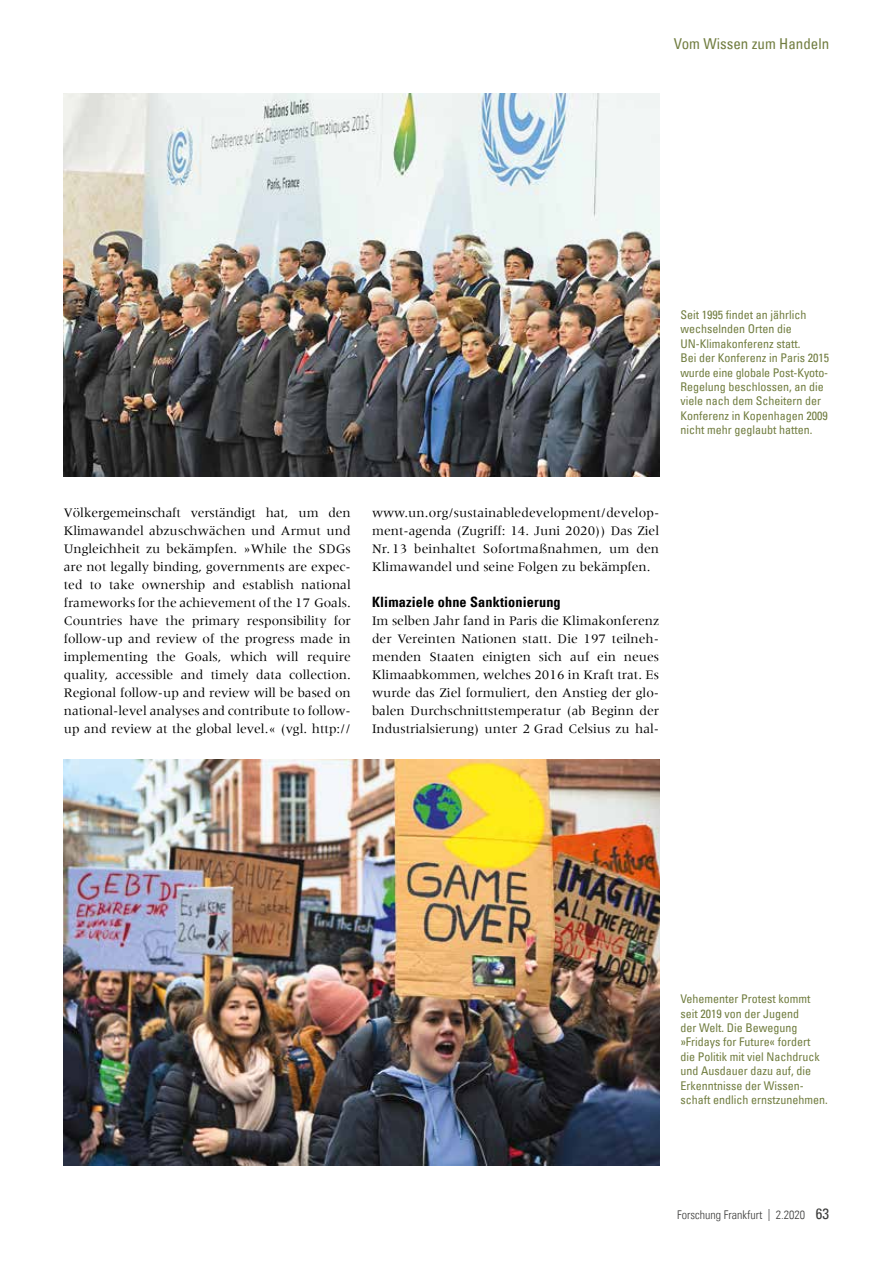
<style>
.page{position:relative;width:893px;height:1263px;background:#fff}
.page>*{position:absolute;margin:0;border:0;box-sizing:border-box;transform-origin:0 0}
.t1{font:condensed 15px "Univers Com 57";color:#717d40}
.t2{font:14.25px "Univers Com 67 Bold Cond";letter-spacing:.01em;color:#000}
.t3{font:13.5px/18px "Meridien";color:#000;text-align:justify}
.t4{font:condensed 12px/14.4px "Univers Com 57";color:#717d40}
.t5{font:12px "Univers Com 47 Light Cond";color:#3c3c3b}
.s1{font-family:"Univers Com 57";font-stretch:condensed;font-size:15px}
</style>
<div class="page">
<img style="left:64px;top:94px;width:595px;height:382px">
<img style="left:64px;top:759px;width:595px;height:406px">
<p class="t1" style="left:674px;top:34px;width:157px">Vom Wissen zum Handeln</p>
<p class="t4" style="left:680px;top:307px;width:150px">Seit 1995 findet an jährlich wechselnden Orten die<br>UN-Klimakonferenz statt.<br>Bei der Konferenz in Paris 2015 wurde eine globale Post-Kyoto-<br>Regelung beschlossen, an die viele nach dem Scheitern der<br>Konferenz in Kopenhagen 2009 nicht mehr geglaubt hatten.</p>
<p class="t3" style="left:64px;top:504px;width:289px;text-align:left">Völkergemeinschaft verständigt hat, um den Klimawandel abzuschwächen und Armut und Ungleichheit zu bekämpfen. »While the SDGs are not legally binding, governments are expec&shy;ted to take ownership and establish national frameworks for the achievement of the 17 Goals.<br>Countries have the primary responsibility for follow- up and review of the progress made in implementing the Goals, which will require quality, accessible and timely data collection.<br>Regional follow- up and review will be based on national- level analyses and contribute to follow-- up and review at the global level.« (vgl. http://</p>
<p class="t3" style="left:372px;top:504px;width:289px">www.un.org/sustainabledevelopment/develop&shy;ment- agenda (Zugriff: 14. Juni 2020)) Das Ziel Nr. 13 beinhaltet Sofortmaßnahmen, um den Klimawandel und seine Folgen zu bekämpfen.</p>
<p class="t2" style="left:372px;top:593px;width:190px">Klimaziele ohne Sanktionierung</p>
<p class="t3" style="left:372px;top:612px;width:289px">Im selben Jahr fand in Paris die Klimakonferenz der Vereinten Nationen statt. Die 197 teilneh&shy;menden Staaten einigten sich auf ein neues Klimaabkommen, welches 2016 in Kraft trat. Es wurde das Ziel formuliert, den Anstieg der glo&shy;balen Durchschnittstemperatur (ab Beginn der Industrialsierung) unter 2 Grad Celsius zu hal-</p>
<p class="t4" style="left:680px;top:991px;width:149px">Vehementer Protest kommt seit 2019 von der Jugend<br>der Welt. Die Bewegung »Fridays for Future« fordert die Politik mit viel Nachdruck und Ausdauer dazu auf, die<br>Erkenntnisse der Wissen&shy;schaft endlich ernstzunehmen.</p>
<p class="t5" style="left:677px;top:1208px;width:153px">Forschung Frankfurt | 2.2020 <span class="s1">63</span></p>
</div>
